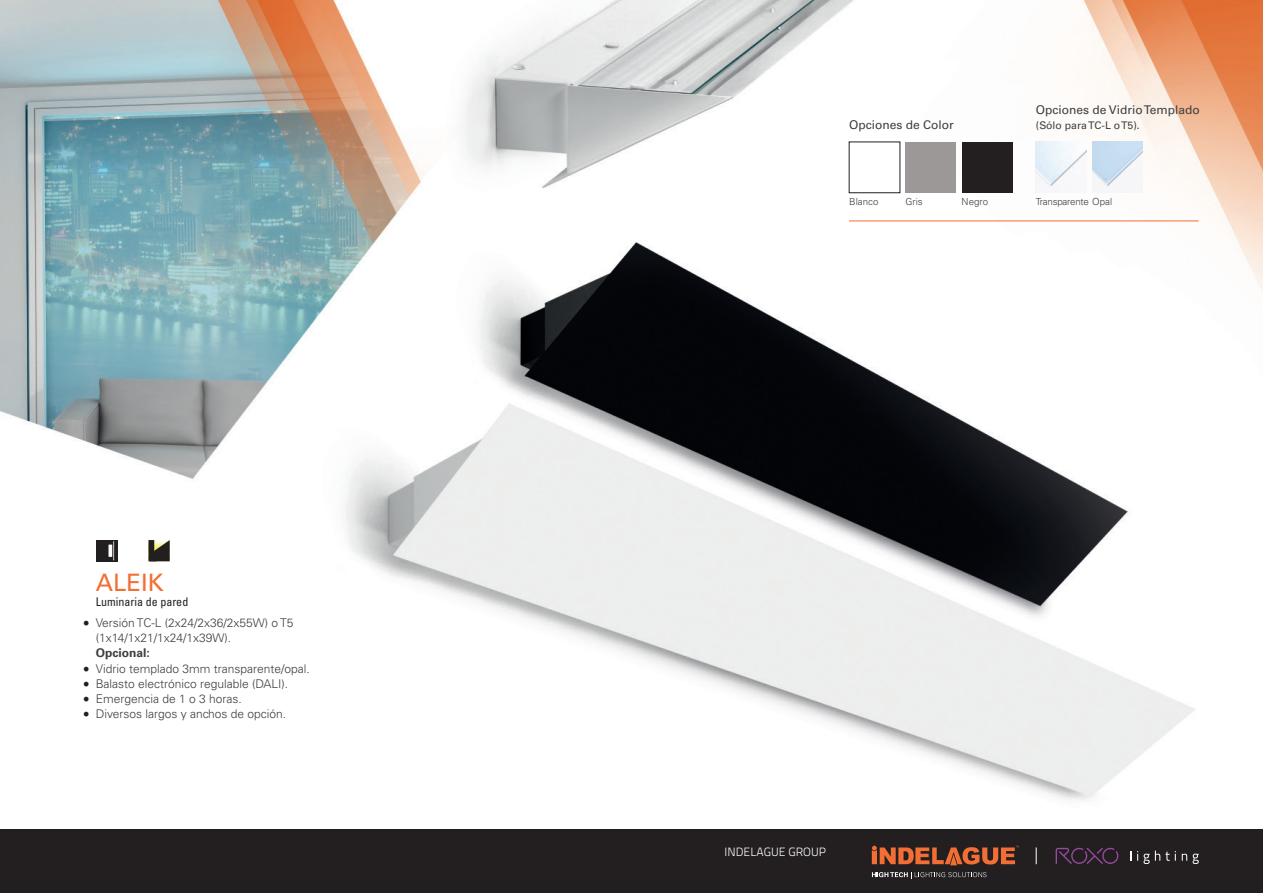
<style>
.page{position:relative;width:1263px;height:893px;background:#fff}
.page>*{position:absolute;margin:0;border:0;box-sizing:border-box;transform-origin:0 0}
.t1{font:24px "Univers LT Std";color:#f26e34}
.t2{font:300 12px/15px "Univers LT Std";color:#3e3e3f}
.t3{font:12px "Univers LT Std";color:#3e3e3f}
.t4{font:condensed 12px "Univers LT Std";color:#231f20}
.t5{font:300 12px "Titillium Text 22 L";color:#fff}
.t6{font:700 12px "Univers LT Std";color:#3e3e3f}
.t7{font:10.5px "Univers LT Std";color:#3e3e3f}
.t8{font:300 9.75px "Univers LT Std";letter-spacing:-.025em;color:#3e3e3f}
.t9{font:300 9.75px "Univers LT Std";color:#3e3e3f}
.s1{font-family:"Minion Pro";font-weight:400;font-size:18px;color:#231f20}
</style>
<div class="page">
<img style="left:0;top:0;width:1263px;height:801px">
<div style="left:0;top:829px;width:1263px;height:64px;background:#231f20"></div>
<svg style="left:872px;top:846px;width:147px;height:19px"></svg>
<svg style="left:872px;top:872px;width:114px;height:7px"></svg>
<hr style="left:849px;top:221px;width:349px;height:1px;background:#f26e34">
<svg style="left:1036px;top:847px;width:1px;height:17px"></svg>
<svg style="left:1056px;top:847px;width:62px;height:17px"></svg>
<svg style="left:1137px;top:851px;width:39px;height:13px"></svg>
<svg style="left:1182px;top:854px;width:5px;height:7px"></svg>
<svg style="left:1193px;top:854px;width:6px;height:10px"></svg>
<div style="left:97px;top:540px;width:21px;height:21px;background:#231f20"></div>
<svg style="left:109px;top:541px;width:5px;height:19px"></svg>
<svg style="left:148px;top:540px;width:22px;height:21px"></svg>
<div style="left:905px;top:142px;width:51px;height:51px;background:#9b9897"></div>
<div style="left:849px;top:142px;width:51px;height:51px;background:#fff"></div>
<div style="left:962px;top:142px;width:50px;height:51px;background:#231f20"></div>
<img style="left:1092px;top:142px;width:51px;height:51px">
<img style="left:1036px;top:142px;width:51px;height:51px">
<h1 class="t1" style="left:96px;top:569px;width:70px">ALEIK</h1>
<p class="t4" style="left:96px;top:595px;width:94px">Luminaria de pared</p>
<p class="t2" style="left:96px;top:616px;width:199px;text-indent:-13px"><span class="s1">•</span> Versión TC-L (2x24/2x36/2x55W) o T5 (1x14/1x21/1x24/1x39W).</p>
<p class="t6" style="left:96px;top:646px;width:56px">Opcional:</p>
<p class="t2" style="left:83px;top:661px;width:228px"><span class="s1">•</span> Vidrio templado 3mm transparente/opal.</p>
<p class="t2" style="left:83px;top:676px;width:207px"><span class="s1">•</span> Balasto electrónico regulable (DALI).</p>
<p class="t2" style="left:83px;top:691px;width:160px"><span class="s1">•</span> Emergencia de 1 o 3 horas.</p>
<p class="t2" style="left:83px;top:706px;width:205px"><span class="s1">•</span> Diversos largos y anchos de opción.</p>
<p class="t3" style="left:849px;top:118px;width:106px">Opciones de Color</p>
<p class="t9" style="left:849px;top:196px;width:31px">Blanco</p>
<p class="t9" style="left:905px;top:196px;width:19px">Gris</p>
<p class="t9" style="left:962px;top:196px;width:28px">Negro</p>
<p class="t3" style="left:1036px;top:103px;width:165px">Opciones de Vidrio Templado</p>
<p class="t7" style="left:1036px;top:120px;width:105px">(Sólo para TC-L o T5).</p>
<p class="t8" style="left:1036px;top:196px;width:78px">Transparente Opal</p>
<p class="t5" style="left:725px;top:843px;width:103px">INDELAGUE GROUP</p>
</div>
